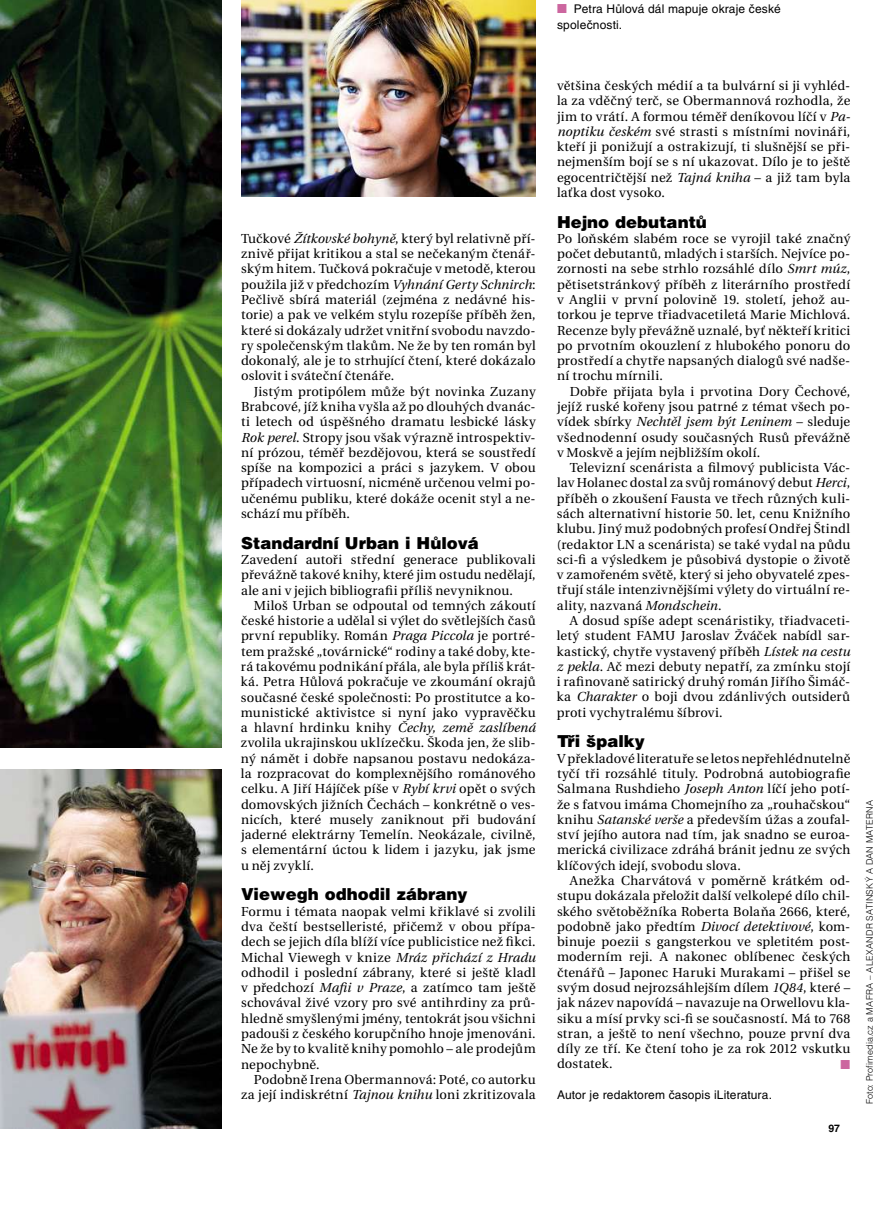
<style>
.page{position:relative;width:893px;height:1212px;background:#fff}
.page>*{position:absolute;margin:0;border:0;box-sizing:border-box;transform-origin:0 0}
.t1{font:900 16.5px "Helvetica CE";color:#000}
.t2{font:13.05px/15.3px "Utopia CE";letter-spacing:.015em;color:#000;text-align:justify}
.t3{font:13.05px "Zapf Dingbats ITC";color:#cc669f}
.t4{font:12px/15.3px "Helvetica CE";letter-spacing:.015em;color:#000}
.t5{font:700 10.5px "Helvetica CE";color:#000}
.t6{font:300 9px "Helvetica CE";letter-spacing:.03em;color:#000}
.s1{font-style:italic}
.s2{color:#cc669f}
</style>
<div class="page">
<img style="left:0;top:0;width:221px;height:747px">
<img style="left:0;top:769px;width:221px;height:359px">
<img style="left:241px;top:0;width:295px;height:197px">
<p class="t2" style="left:241px;top:231px;width:296px">Tučkové <span class="s1">Žítkovské bohyně</span>, který byl relativně pří&shy;znivě přijat kritikou a stal se nečekaným čtenář&shy;ským hitem. Tučková pokračuje v metodě, kterou použila již v předchozím <span class="s1">Vyhnání Gerty Schnirch</span>:<br>Pečlivě sbírá materiál (zejména z nedávné his&shy;torie) a pak ve velkém stylu rozepíše příběh žen, které si dokázaly udržet vnitřní svobodu navzdo&shy;ry společenským tlakům. Ne že by ten román byl dokonalý, ale je to strhující čtení, které dokázalo oslovit i sváteční čtenáře.</p>
<p class="t2" style="left:241px;top:384px;width:296px;text-indent:13px">Jistým protipólem může být novinka Zuzany Brabcové, jíž kniha vyšla až po dlouhých dvanác&shy;ti letech od úspěšného dramatu lesbické lásky <span class="s1">Rok perel</span>. Stropy jsou však výrazně introspektiv&shy;ní prózou, téměř bezdějovou, která se soustředí spíše na kompozici a práci s jazykem. V obou případech virtuosní, nicméně určenou velmi po&shy;učenému publiku, které dokáže ocenit styl a ne&shy;schází mu příběh.</p>
<p class="t1" style="left:241px;top:533px;width:239px">Standardní Urban i Hůlová</p>
<p class="t2" style="left:241px;top:552px;width:296px">Zavedení autoři střední generace publikovali převážně takové knihy, které jim ostudu nedělají, ale ani v jejich bibliografii příliš nevyniknou.</p>
<p class="t2" style="left:241px;top:598px;width:296px;text-indent:13px">Miloš Urban se odpoutal od temných zákoutí české historie a udělal si výlet do světlejších časů první republiky. Román <span class="s1">Praga Piccola</span> je portré&shy;tem pražské „továrnické“ rodiny a také doby, kte&shy;rá takovému podnikání přála, ale byla příliš krát&shy;ká. Petra Hůlová pokračuje ve zkoumání okrajů současné české společnosti: Po prostitutce a ko&shy;munistické aktivistce si nyní jako vypravěčku a hlavní hrdinku knihy <span class="s1">Čechy, země zaslíbená </span>zvolila ukrajinskou uklízečku. Škoda jen, že slib&shy;ný námět i dobře napsanou postavu nedokáza&shy;la rozpracovat do komplexnějšího románového celku. A Jiří Hájíček píše v <span class="s1">Rybí krvi</span> opět o svých domovských jižních Čechách – konkrétně o ves&shy;nicích, které musely zaniknout při budování jaderné elektrárny Temelín. Neokázale, civilně, s elementární úctou k lidem i jazyku, jak jsme u něj zvyklí.</p>
<p class="t1" style="left:241px;top:885px;width:228px">Viewegh odhodil zábrany</p>
<p class="t2" style="left:241px;top:904px;width:296px">Formu i témata naopak velmi křiklavé si zvolili dva čeští bestselleristé, přičemž v obou přípa&shy;dech se jejich díla blíží více publicistice než fikci.<br>Michal Viewegh v knize <span class="s1">Mráz přichází z Hradu </span>odhodil i poslední zábrany, které si ještě kladl v předchozí <span class="s1">Mafii v Praze</span>, a zatímco tam ještě schovával živé vzory pro své antihrdiny za prů&shy;hledně smyšlenými jmény, tentokrát jsou všichni padouši z českého korupčního hnoje jmenováni.<br>Ne že by to kvalitě knihy pomohlo – ale prodejům nepochybně.</p>
<p class="t2" style="left:241px;top:1072px;width:296px;text-align:right">Podobně Irena Obermannová: Poté, co autorku za její indiskrétní <span class="s1">Tajnou knihu</span> loni zkritizovala</p>
<p class="t4" style="left:557px;top:2px;width:225px"><span class="s2">■</span> Petra Hůlová dál mapuje okraje české společnosti.</p>
<p class="t2" style="left:557px;top:78px;width:295px">většina českých médií a ta bulvární si ji vyhléd&shy;la za vděčný terč, se Obermannová rozhodla, že jim to vrátí. A formou téměř deníkovou líčí v <span class="s1">Pa&shy;noptiku českém</span> své strasti s místními novináři, kteří ji ponižují a ostrakizují, ti slušnější se při&shy;nejmenším bojí se s ní ukazovat. Dílo je to ještě egocentričtější než <span class="s1">Tajná kniha</span> – a již tam byla laťka dost vysoko.</p>
<p class="t1" style="left:557px;top:212px;width:151px">Hejno debutantů</p>
<p class="t2" style="left:557px;top:231px;width:295px">Po loňském slabém roce se vyrojil také značný počet debutantů, mladých i starších. Nejvíce po&shy;zornosti na sebe strhlo rozsáhlé dílo <span class="s1">Smrt múz</span>, pětisetstránkový příběh z literárního prostředí v Anglii v první polovině 19. století, jehož au&shy;torkou je teprve třiadvacetiletá Marie Michlová.<br>Recenze byly převážně uznalé, byť někteří kritici po prvotním okouzlení z hlubokého ponoru do prostředí a chytře napsaných dialogů své nadše&shy;ní trochu mírnili.</p>
<p class="t2" style="left:557px;top:384px;width:295px;text-indent:13px">Dobře přijata byla i prvotina Dory Čechové, jejíž ruské kořeny jsou patrné z témat všech po&shy;vídek sbírky <span class="s1">Nechtěl jsem být Leninem</span> – sleduje všednodenní osudy současných Rusů převážně v Moskvě a jejím nejbližším okolí.</p>
<p class="t2" style="left:557px;top:460px;width:295px;text-indent:13px">Televizní scenárista a filmový publicista Vác&shy;lav Holanec dostal za svůj románový debut <span class="s1">Herci</span>, příběh o zkoušení Fausta ve třech různých kuli&shy;sách alternativní historie 50. let, cenu Knižního klubu. Jiný muž podobných profesí Ondřej Štindl (redaktor LN a scenárista) se také vydal na půdu sci-fi a výsledkem je působivá dystopie o životě v zamořeném světě, který si jeho obyvatelé zpes&shy;třují stále intenzivnějšími výlety do virtuální re&shy;ality, nazvaná <span class="s1">Mondschein</span>.</p>
<p class="t2" style="left:557px;top:613px;width:295px;text-indent:13px">A dosud spíše adept scenáristiky, třiadvaceti&shy;letý student FAMU Jaroslav Žváček nabídl sar&shy;kastický, chytře vystavený příběh <span class="s1">Lístek na cestu z pekla</span>. Ač mezi debuty nepatří, za zmínku stojí i rafinovaně satirický druhý román Jiřího Šimáč&shy;ka <span class="s1">Charakter</span> o boji dvou zdánlivých outsiderů proti vychytralému šíbrovi.</p>
<p class="t1" style="left:557px;top:732px;width:89px">Tři špalky</p>
<p class="t2" style="left:557px;top:751px;width:295px">Vpřekladovéliteratuřeseletosnepřehlédnutelně tyčí tři rozsáhlé tituly. Podrobná autobiografie Salmana Rushdieho <span class="s1">Joseph Anton</span> líčí jeho potí&shy;že s fatvou imáma Chomejního za „rouhačskou“ knihu <span class="s1">Satanské verše</span> a především úžas a zoufal&shy;ství jejího autora nad tím, jak snadno se euroa&shy;merická civilizace zdráhá bránit jednu ze svých klíčových idejí, svobodu slova.</p>
<p class="t2" style="left:557px;top:873px;width:295px;text-indent:13px">Anežka Charvátová v poměrně krátkém od&shy;stupu dokázala přeložit další velkolepé dílo chil&shy;ského světoběžníka Roberta Bolaňa 2666, které, podobně jako předtím <span class="s1">Divocí detektivové</span>, kom&shy;binuje poezii s gangsterkou ve spletitém post&shy;moderním reji. A nakonec oblíbenec českých čtenářů – Japonec Haruki Murakami – přišel se svým dosud nejrozsáhlejším dílem <span class="s1">1Q84</span>, které – jak název napovídá – navazuje na Orwellovu kla&shy;siku a mísí prvky sci-fi se současností. Má to 768 stran, a ještě to není všechno, pouze první dva díly ze tří. Ke čtení toho je za rok 2012 vskutku dostatek.</p>
<p class="t3" style="left:841px;top:1058px;width:11px">■</p>
<p class="t4" style="left:557px;top:1087px;width:216px">Autor je redaktorem časopis iLiteratura.</p>
<p class="t5" style="left:828px;top:1122px;width:13px">97</p>
<p class="t6" style="left:864px;top:1104px;width:306px;rotate:-90deg">Foto: Profimedia.cz a maFra – alexandr SatinSký a dan materna</p>
</div>
